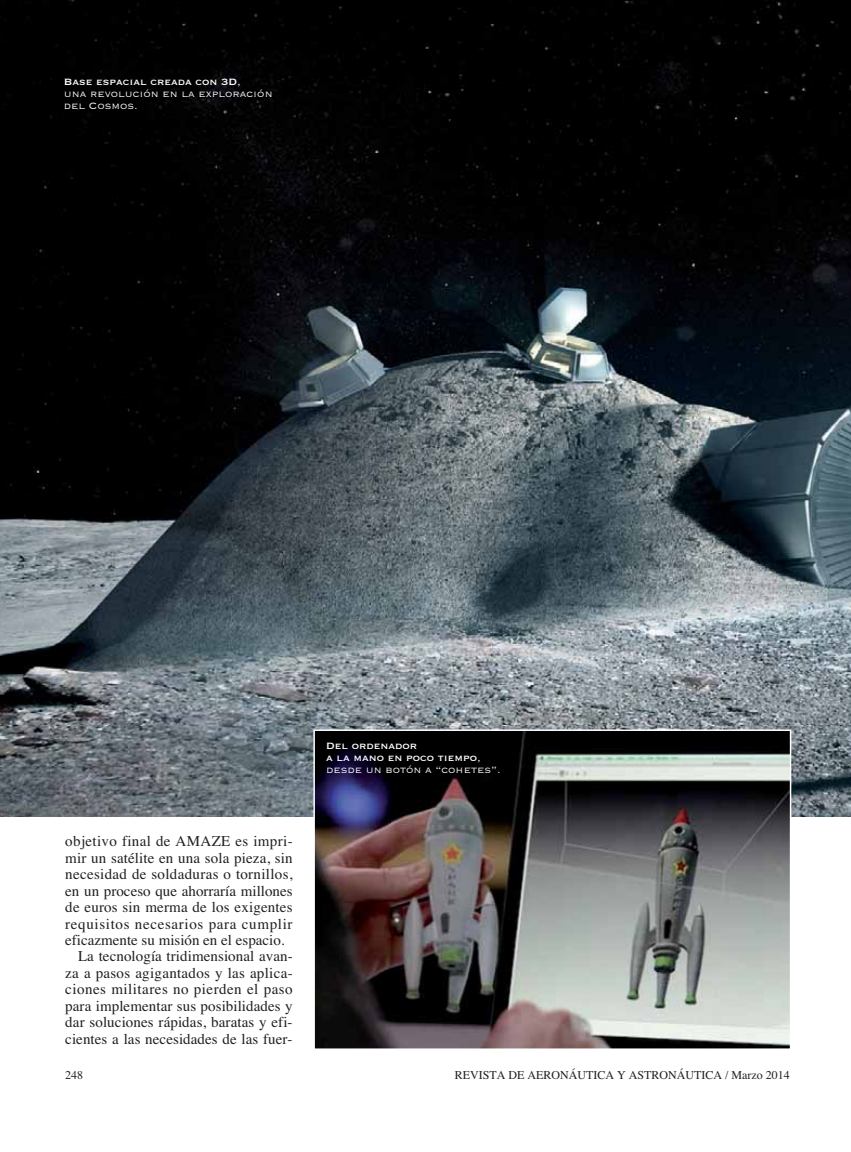
<style>
.page{position:relative;width:851px;height:1152px;background:#fff}
.page>*{position:absolute;margin:0;border:0;box-sizing:border-box;transform-origin:0 0}
.t1{font:15px "Times";letter-spacing:.005em;color:#231f20}
.t2{font:15px "Times";letter-spacing:.045em;color:#231f20}
.t3{font:15px "Times";letter-spacing:.035em;color:#231f20}
.t4{font:15px "Times";letter-spacing:.025em;color:#231f20}
.t5{font:300 12px/12px "Copperplate";color:#fff}
.t6{font:12px/12px "Copperplate";color:#fff}
.t7{font:12px "Times";color:#231f20}
.s1{font-weight:400}
.s2{font-weight:300}
</style>
<div class="page">
<img style="left:0;top:0;width:850px;height:816px">
<img style="left:316px;top:732px;width:472px;height:315px">
<div style="left:313px;top:729px;width:478px;height:321px;border:2px solid #fff"></div>
<p class="t5" style="left:64px;top:75px;width:210px"><span class="s1">Base espacial creada con 3D</span>,<br>una revolución en la exploración del Cosmos.</p>
<p class="t6" style="left:326px;top:739px;width:176px">Del ordenador<br>a la mano en poco tiempo<span class="s2">, desde un botón a “cohetes”.</span></p>
<p class="t4" style="left:65px;top:836px;width:229px">objetivo final de AMAZE es impri-</p>
<p class="t1" style="left:65px;top:852px;width:229px">mir un satélite en una sola pieza, sin</p>
<p class="t1" style="left:65px;top:869px;width:229px">necesidad de soldaduras o tornillos,</p>
<p class="t1" style="left:65px;top:885px;width:229px">en un proceso que ahorraría millones</p>
<p class="t1" style="left:65px;top:902px;width:229px">de euros sin merma de los exigentes</p>
<p class="t2" style="left:65px;top:918px;width:229px">requisitos necesarios para cumplir</p>
<p class="t1" style="left:65px;top:935px;width:221px">eficazmente su misión en el espacio.</p>
<p class="t1" style="left:78px;top:951px;width:216px">La tecnología tridimensional avan-</p>
<p class="t1" style="left:65px;top:967px;width:229px">za a pasos agigantados y las aplica-</p>
<p class="t3" style="left:65px;top:984px;width:229px">ciones militares no pierden el paso</p>
<p class="t1" style="left:65px;top:1000px;width:229px">para implementar sus posibilidades y</p>
<p class="t1" style="left:65px;top:1017px;width:229px">dar soluciones rápidas, baratas y efi-</p>
<p class="t1" style="left:65px;top:1033px;width:229px">cientes a las necesidades de las fuer-</p>
<p class="t7" style="left:65px;top:1070px;width:19px">248</p>
<p class="t7" style="left:454px;top:1070px;width:336px">REVISTA DE AERONÁUTICA Y ASTRONÁUTICA / Marzo 2014</p>
</div>
